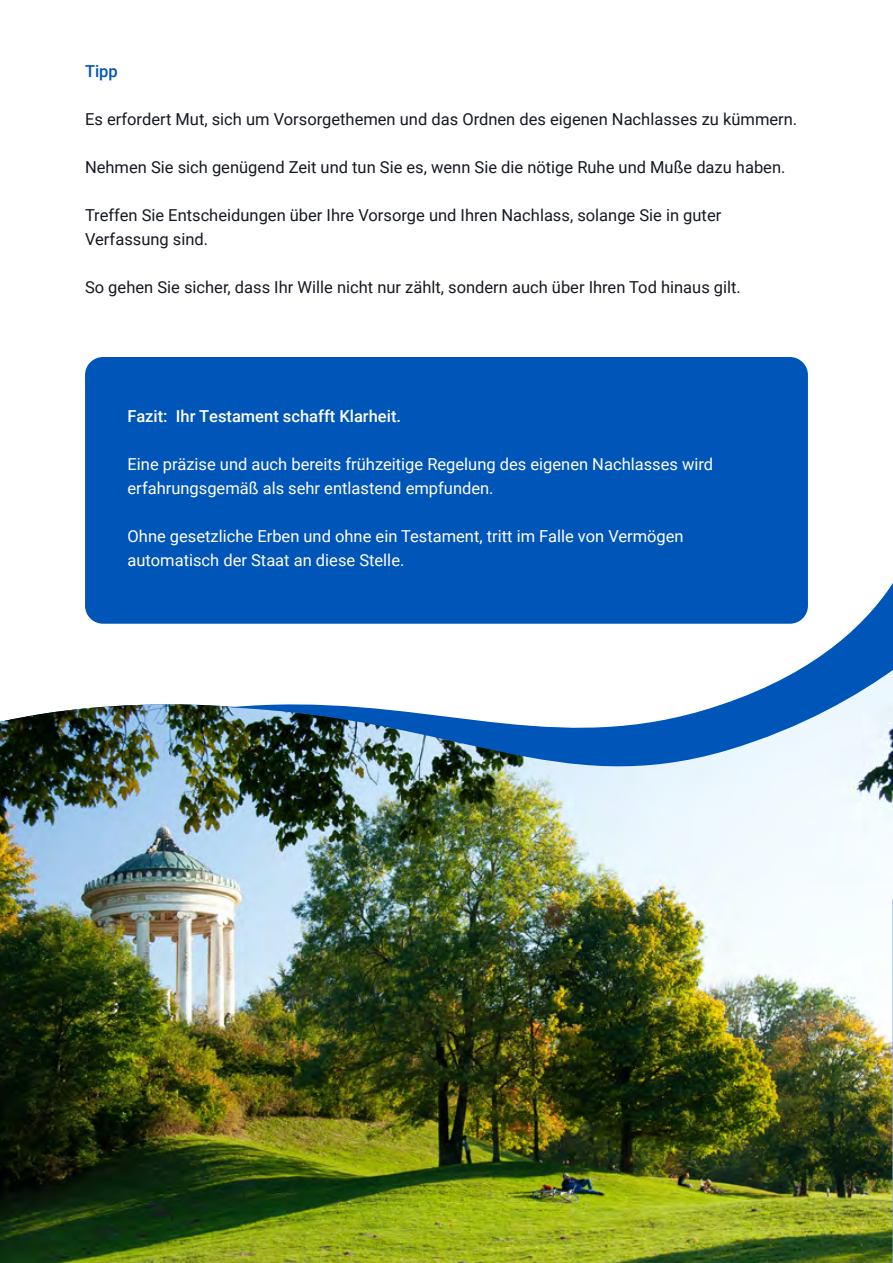
<style>
.page{position:relative;width:893px;height:1263px;background:#fff}
.page>*{position:absolute;margin:0;border:0;box-sizing:border-box;transform-origin:0 0}
.t1{font:16.5px/24px "Roboto";color:#161922}
.t2{font:16.5px/24px "Roboto";color:#fff}
.t3{font:500 16.5px "Roboto";color:#fff}
.t4{font:500 16.5px "Roboto";color:#0055b8}
</style>
<div class="page">
<div style="left:85px;top:357px;width:723px;height:267px;background:#0055b8;border-radius:18px"></div>
<img style="left:0;top:704px;width:893px;height:559px">
<svg style="left:229px;top:507px;width:664px;height:293px"></svg>
<p class="t4" style="left:85px;top:60px;width:34px">Tipp</p>
<p class="t1" style="left:85px;top:107px;width:714px">Es erfordert Mut, sich um Vorsorgethemen und das Ordnen des eigenen Nachlasses zu kümmern.</p>
<p class="t1" style="left:85px;top:155px;width:702px">Nehmen Sie sich genügend Zeit und tun Sie es, wenn Sie die nötige Ruhe und Muße dazu haben.</p>
<p class="t1" style="left:85px;top:203px;width:638px">Treffen Sie Entscheidungen über Ihre Vorsorge und Ihren Nachlass, solange Sie in guter<br>Verfassung sind.</p>
<p class="t1" style="left:85px;top:275px;width:657px">So gehen Sie sicher, dass Ihr Wille nicht nur zählt, sondern auch über Ihren Tod hinaus gilt.</p>
<p class="t3" style="left:128px;top:404px;width:275px">Fazit: Ihr Testament schafft Klarheit.</p>
<p class="t2" style="left:128px;top:451px;width:587px">Eine präzise und auch bereits frühzeitige Regelung des eigenen Nachlasses wird erfahrungsgemäß als sehr entlastend empfunden.</p>
<p class="t2" style="left:128px;top:523px;width:558px">Ohne gesetzliche Erben und ohne ein Testament, tritt im Falle von Vermögen automatisch der Staat an diese Stelle.</p>
</div>
